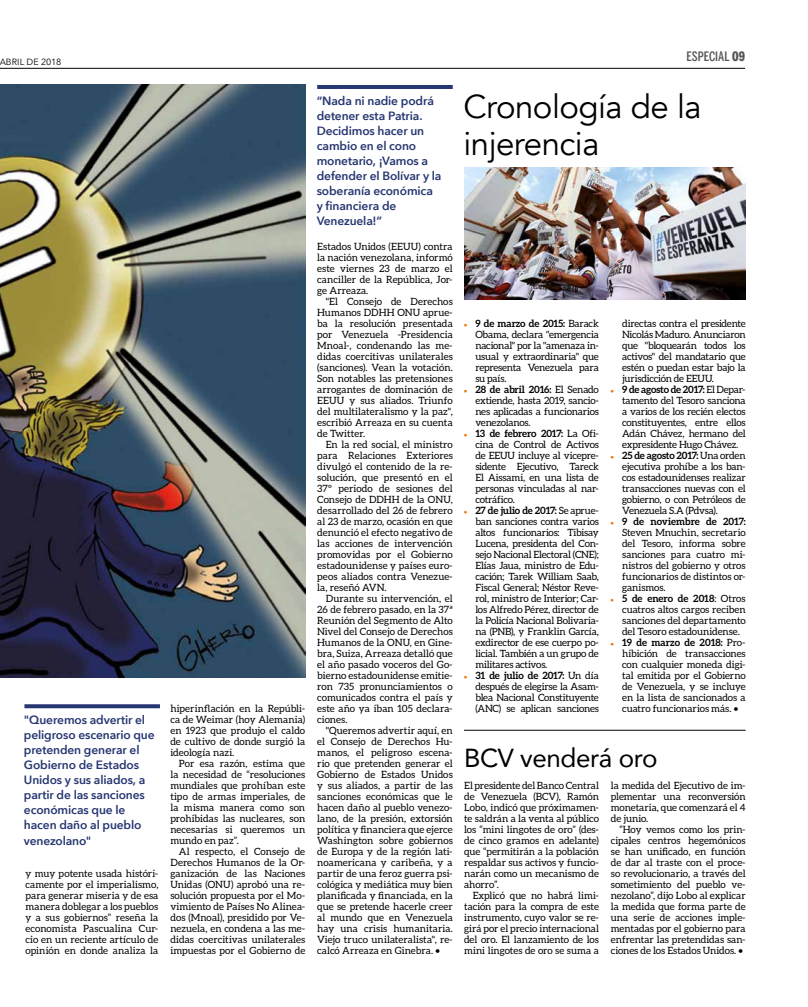
<style>
.page{position:relative;width:808px;height:1007px;background:#fff}
.page>*{position:absolute;margin:0;border:0;box-sizing:border-box;transform-origin:0 0}
.t1{font:33px/37px "Avenir";letter-spacing:-.015em;color:#000}
.t2{font:26px "Avenir";letter-spacing:-.015em;color:#000}
.t3{font:500 13px "Benton Sans Comp";letter-spacing:.005em;color:#575756}
.t4{font:600 12px/15px "Avenir Next";letter-spacing:-.01em;color:#263671}
.t5{font:10px/11px "Aleo";letter-spacing:-.01em;color:#000;text-align:justify}
.t6{font:9px "Avenir Next";letter-spacing:.01em;color:#000}
.s1{font-weight:900}
.s2{font-weight:700;font-size:6px;color:#ee7203}
.s3{font-weight:700}
</style>
<div class="page">
<hr style="left:317px;top:85px;width:136px;height:4px;background:#263671">
<svg style="left:24px;top:704px;width:136px;height:4px"></svg>
<hr style="left:0;top:68px;width:745px;height:1px;background:#000">
<img style="left:0;top:85px;width:305px;height:592px">
<hr style="left:464px;top:730px;width:282px;height:1px;background:#000">
<img style="left:464px;top:167px;width:281px;height:132px">
<p class="t6" style="left:-1px;top:56px;width:63px">ABRIL DE 2018</p>
<p class="t4" style="left:24px;top:713px;width:132px">"Queremos advertir el peligroso escenario que pretenden generar el<br>Gobierno de Estados<br>Unidos y sus aliados, a partir de las sanciones económicas que le hacen daño al pueblo venezolano"</p>
<p class="t5" style="left:25px;top:867px;width:134px">y muy potente usada históri&shy;camente por el imperialismo, para generar miseria y de esa manera doblegar a los pueblos y a sus gobiernos” reseña la economista Pascualina Cur&shy;cio en un reciente artículo de opinión en donde analiza la</p>
<h3 class="t3" style="left:686px;top:49px;width:60px">ESPECIAL <span class="s1">09</span></h3>
<p class="t5" style="left:170px;top:702px;width:136px">hiperinflación en la Repúbli&shy;ca de Weimar (hoy Alemania) en 1923 que produjo el caldo de cultivo de donde surgió la ideología nazi.</p>
<p class="t5" style="left:170px;top:757px;width:136px;text-indent:8px">Por esa razón, estima que la necesidad de “resoluciones mundiales que prohíban este tipo de armas imperiales, de la misma manera como son prohibidas las nucleares, son necesarias si queremos un mundo en paz”.</p>
<p class="t5" style="left:170px;top:845px;width:136px;text-indent:8px">Al respecto, el Consejo de Derechos Humanos de la Or&shy;ganización de las Naciones Unidas (ONU) aprobó una re&shy;solución propuesta por el Mo&shy;vimiento de Países No Alinea&shy;dos (Mnoal), presidido por Ve&shy;nezuela, en condena a las me&shy;didas coercitivas unilaterales impuestas por el Gobierno de</p>
<p class="t4" style="left:317px;top:94px;width:126px">“Nada ni nadie podrá detener esta Patria.<br>Decidimos hacer un cambio en el cono monetario, ¡Vamos a defender el Bolívar y la soberanía económica y financiera de<br>Venezuela!”</p>
<p class="t5" style="left:317px;top:240px;width:137px">Estados Unidos (EEUU) contra la nación venezolana, informó este viernes 23 de marzo el canciller de la República, Jor&shy;ge Arreaza.</p>
<p class="t5" style="left:317px;top:295px;width:137px;text-indent:8px">"El Consejo de Derechos Humanos DDHH ONU aprue&shy;ba la resolución presentada por Venezuela -Presidencia Mnoal-, condenando las me&shy;didas coercitivas unilaterales (sanciones). Vean la votación.<br>Son notables las pretensiones arrogantes de dominación de EEUU y sus aliados. Triunfo del multilateralismo y la paz", escribió Arreaza en su cuenta de Twitter.</p>
<p class="t5" style="left:317px;top:438px;width:137px;text-indent:8px">En la red social, el ministro para Relaciones Exteriores divulgó el contenido de la re&shy;solución, que presentó en el 37º periodo de sesiones del Consejo de DDHH de la ONU, desarrollado del 26 de febrero al 23 de marzo, ocasión en que denunció el efecto negativo de las acciones de intervención promovidas por el Gobierno estadounidense y países euro&shy;peos aliados contra Venezue&shy;la, reseñó AVN.</p>
<p class="t5" style="left:317px;top:592px;width:137px;text-indent:8px">Durante su intervención, el 26 de febrero pasado, en la 37ª Reunión del Segmento de Alto Nivel del Consejo de Derechos Humanos de la ONU, en Gine&shy;bra, Suiza, Arreaza detalló que el año pasado voceros del Go&shy;bierno estadounidense emitie&shy;ron 735 pronunciamientos o comunicados contra el país y este año ya iban 105 declara&shy;ciones.</p>
<p class="t5" style="left:317px;top:724px;width:137px;text-indent:8px">"Queremos advertir aquí, en el Consejo de Derechos Hu&shy;manos, el peligroso escena&shy;rio que pretenden generar el Gobierno de Estados Unidos y sus aliados, a partir de las sanciones económicas que le hacen daño al pueblo venezo&shy;lano, de la presión, extorsión política y financiera que ejerce Washington sobre gobiernos de Europa y de la región lati&shy;noamericana y caribeña, y a partir de una feroz guerra psi&shy;cológica y mediática muy bien planificada y financiada, en la que se pretende hacerle creer al mundo que en Venezuela hay una crisis humanitaria.<br>Viejo truco unilateralista", re&shy;calcó Arreaza en Ginebra. •</p>
<h1 class="t1" style="left:463px;top:91px;width:240px">Cronología de la injerencia</h1>
<p class="t5" style="left:475px;top:317px;width:125px;text-indent:-11px"><span class="s2">•</span> <span class="s3">9 de marzo de 2015:</span> Barack Obama, declara "emergencia nacional" por la "amenaza in&shy;usual y extraordinaria" que representa Venezuela para su país.</p>
<p class="t5" style="left:475px;top:383px;width:125px;text-indent:-11px"><span class="s2">•</span> <span class="s3">28 de abril 2016:</span> El Senado extiende, hasta 2019, sancio&shy;nes aplicadas a funcionarios venezolanos.</p>
<p class="t5" style="left:475px;top:427px;width:125px;text-indent:-11px"><span class="s2">•</span> <span class="s3">13 de febrero 2017:</span> La Ofi&shy;cina de Control de Activos de EEUU incluye al vicepre&shy;sidente Ejecutivo, Tareck El Aissami, en una lista de personas vinculadas al nar&shy;cotráfico.</p>
<p class="t5" style="left:475px;top:504px;width:125px;text-indent:-11px"><span class="s2">•</span> <span class="s3">27 de julio de 2017:</span> Se aprue&shy;ban sanciones contra varios altos funcionarios: Tibisay Lucena, presidenta del Con&shy;sejo Nacional Electoral (CNE); Elías Jaua, ministro de Edu&shy;cación; Tarek William Saab, Fiscal General; Néstor Reve&shy;rol, ministro de Interior; Car&shy;los Alfredo Pérez, director de la Policía Nacional Bolivaria&shy;na (PNB), y Franklin García, exdirector de ese cuerpo po&shy;licial. También a un grupo de militares activos.</p>
<p class="t5" style="left:475px;top:669px;width:125px;text-indent:-11px"><span class="s2">•</span> <span class="s3">31 de julio de 2017:</span> Un día después de elegirse la Asam&shy;blea Nacional Constituyente (ANC) se aplican sanciones</p>
<p class="t5" style="left:622px;top:317px;width:125px">directas contra el presidente Nicolás Maduro. Anunciaron que "bloquearán todos los activos" del mandatario que estén o puedan estar bajo la jurisdicción de EEUU.</p>
<p class="t5" style="left:622px;top:383px;width:125px;text-indent:-11px"><span class="s2">•</span> <span class="s3">9 de agosto de 2017:</span> El Depar&shy;tamento del Tesoro sanciona a varios de los recién electos constituyentes, entre ellos Adán Chávez, hermano del expresidente Hugo Chávez.</p>
<p class="t5" style="left:622px;top:449px;width:125px;text-indent:-11px"><span class="s2">•</span> <span class="s3">25 de agosto 2017:</span> Una orden ejecutiva prohíbe a los ban&shy;cos estadounidenses realizar transacciones nuevas con el gobierno, o con Petróleos de Venezuela S.A (Pdvsa).</p>
<p class="t5" style="left:622px;top:515px;width:125px;text-indent:-11px"><span class="s2">•</span> <span class="s3">9 de noviembre de 2017:<br></span>Steven Mnuchin, secretario del Tesoro, informa sobre sanciones para cuatro mi&shy;nistros del gobierno y otros funcionarios de distintos or&shy;ganismos.</p>
<p class="t5" style="left:622px;top:592px;width:125px;text-indent:-11px"><span class="s2">•</span> <span class="s3">5 de enero de 2018</span>: Otros cuatros altos cargos reciben sanciones del departamento del Tesoro estadounidense.</p>
<p class="t5" style="left:622px;top:636px;width:125px;text-indent:-11px"><span class="s2">•</span> <span class="s3">19 de marzo de 2018:</span> Pro&shy;hibición de transacciones con cualquier moneda digi&shy;tal emitida por el Gobierno de Venezuela, y se incluye en la lista de sancionados a cuatro funcionarios más. •</p>
<h2 class="t2" style="left:464px;top:746px;width:195px">BCV venderá oro</h2>
<p class="t5" style="left:464px;top:779px;width:136px">El presidente del Banco Central de Venezuela (BCV), Ramón Lobo, indicó que próximamen&shy;te saldrán a la venta al público los “mini lingotes de oro” (des&shy;de cinco gramos en adelante) que “permitirán a la población respaldar sus activos y funcio&shy;narán como un mecanismo de ahorro”.</p>
<p class="t5" style="left:464px;top:889px;width:136px;text-indent:9px">Explicó que no habrá limi&shy;tación para la compra de este instrumento, cuyo valor se re&shy;girá por el precio internacional del oro. El lanzamiento de los mini lingotes de oro se suma a</p>
<p class="t5" style="left:611px;top:779px;width:136px">la medida del Ejecutivo de im&shy;plementar una reconversión monetaria, que comenzará el 4 de junio.</p>
<p class="t5" style="left:611px;top:823px;width:136px;text-indent:9px">“Hoy vemos como los prin&shy;cipales centros hegemónicos se han unificado, en función de dar al traste con el proce&shy;so revolucionario, a través del sometimiento del pueblo ve&shy;nezolano”, dijo Lobo al explicar la medida que forma parte de una serie de acciones imple&shy;mentadas por el gobierno para enfrentar las pretendidas san&shy;ciones de los Estados Unidos. •</p>
</div>
